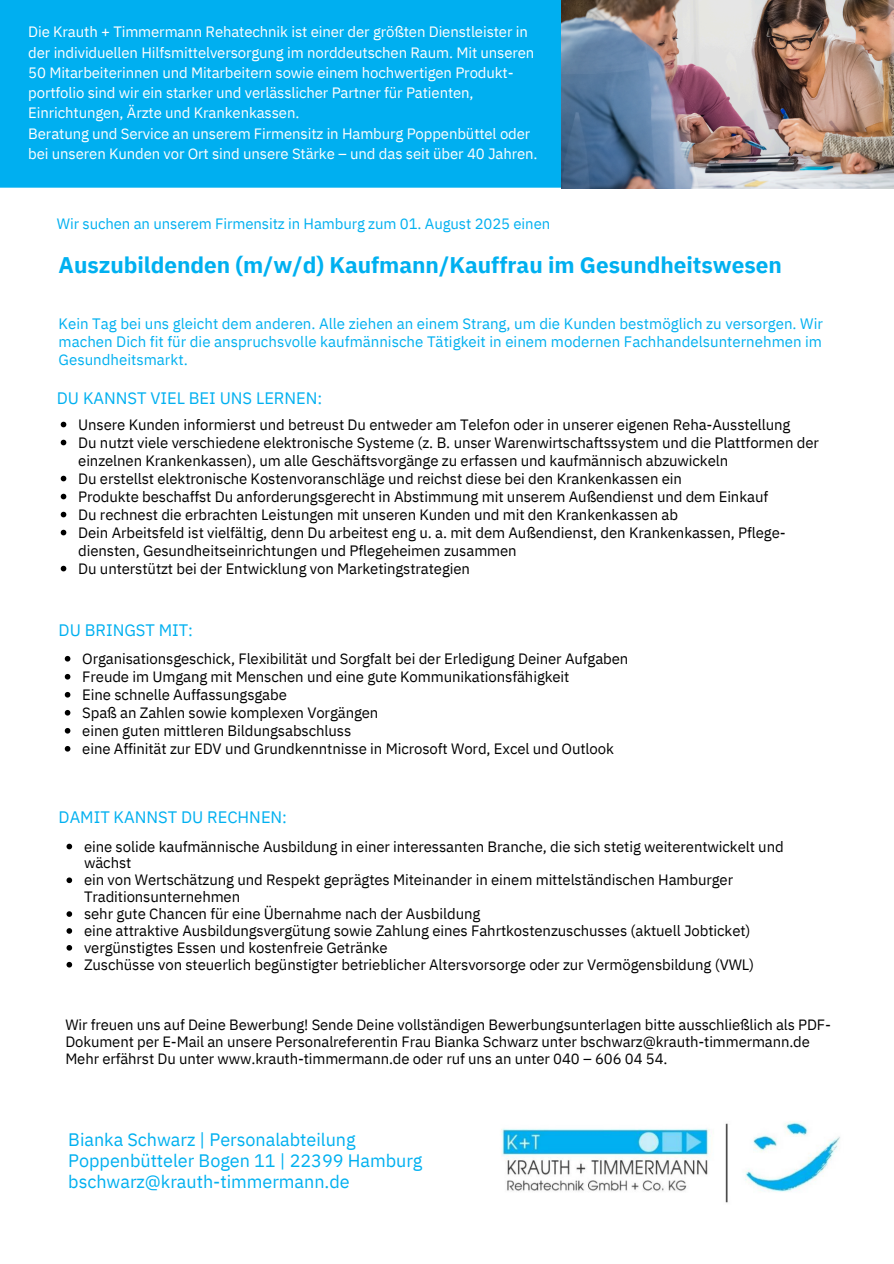
<style>
.page{position:relative;width:894px;height:1264px;background:#fff}
.page>*{position:absolute;margin:0;border:0;box-sizing:border-box;transform-origin:0 0}
.t1{font:700 22.5px "IBM Plex Sans";color:#00b0f0}
.t2{font:18px/21.3px "IBM Plex Sans";color:#00b0f0}
.t3{font:16.5px "IBM Plex Sans";color:#00b0f0}
.t4{font:15px/18px "IBM Plex Sans";letter-spacing:-.01em;color:#000}
.t5{font:15px/20.2px "IBM Plex Sans";letter-spacing:-.01em;color:#fff}
.t6{font:15px/18px "IBM Plex Sans";letter-spacing:-.005em;color:#00b0f0;text-align:justify}
.t7{font:14.85px "IBM Plex Sans";letter-spacing:-.01em;color:#000}
</style>
<div class="page">
<div style="left:0;top:0;width:561px;height:187px;background:#00aff0"></div>
<img style="left:501px;top:1121px;width:339px;height:82px">
<img style="left:561px;top:0;width:332px;height:188px">
<svg style="left:61px;top:422px;width:5px;height:5px"></svg>
<svg style="left:61px;top:440px;width:5px;height:5px"></svg>
<svg style="left:61px;top:476px;width:5px;height:5px"></svg>
<svg style="left:61px;top:494px;width:5px;height:5px"></svg>
<svg style="left:61px;top:512px;width:5px;height:5px"></svg>
<svg style="left:61px;top:530px;width:5px;height:5px"></svg>
<svg style="left:61px;top:566px;width:5px;height:5px"></svg>
<svg style="left:66px;top:843px;width:6px;height:6px"></svg>
<svg style="left:66px;top:877px;width:6px;height:6px"></svg>
<svg style="left:66px;top:911px;width:6px;height:5px"></svg>
<svg style="left:66px;top:928px;width:6px;height:5px"></svg>
<svg style="left:66px;top:945px;width:6px;height:5px"></svg>
<svg style="left:66px;top:961px;width:6px;height:6px"></svg>
<svg style="left:65px;top:656px;width:5px;height:5px"></svg>
<svg style="left:65px;top:674px;width:5px;height:5px"></svg>
<svg style="left:65px;top:692px;width:5px;height:5px"></svg>
<svg style="left:65px;top:710px;width:5px;height:5px"></svg>
<svg style="left:65px;top:728px;width:5px;height:5px"></svg>
<svg style="left:65px;top:746px;width:5px;height:5px"></svg>
<p class="t5" style="left:28px;top:22px;width:507px">Die Krauth + Timmermann Rehatechnik ist einer der größten Dienstleister in der individuellen Hilfsmittelversorgung im norddeutschen Raum. Mit unseren 50 Mitarbeiterinnen und Mitarbeitern sowie einem hochwertigen Produkt&shy;portfolio sind wir ein starker und verlässlicher Partner für Patienten, Einrichtungen, Ärzte und Krankenkassen.</p>
<p class="t5" style="left:28px;top:123px;width:511px">Beratung und Service an unserem Firmensitz in Hamburg Poppenbüttel oder bei unseren Kunden vor Ort sind unsere Stärke – und das seit über 40 Jahren.</p>
<p class="t6" style="left:57px;top:214px;width:494px">Wir suchen an unserem Firmensitz in Hamburg zum 01. August 2025 einen</p>
<p class="t1" style="left:59px;top:250px;width:724px">Auszubildenden (m/w/d) Kaufmann/Kauffrau im Gesundheitswesen</p>
<p class="t6" style="left:59px;top:314px;width:765px">Kein Tag bei uns gleicht dem anderen. Alle ziehen an einem Strang, um die Kunden bestmöglich zu versorgen. Wir machen Dich fit für die anspruchsvolle kaufmännische Tätigkeit in einem modernen Fachhandelsunternehmen im Gesundheitsmarkt.</p>
<p class="t3" style="left:57px;top:386px;width:267px">DU KANNST VIEL BEI UNS LERNEN:</p>
<p class="t4" style="left:78px;top:415px;width:713px">Unsere Kunden informierst und betreust Du entweder am Telefon oder in unserer eigenen Reha-Ausstellung</p>
<h2 class="t4" style="left:78px;top:433px;width:742px">Du nutzt viele verschiedene elektronische Systeme (z. B. unser Warenwirtschaftssystem und die Plattformen der einzelnen Krankenkassen), um alle Geschäftsvorgänge zu erfassen und kaufmännisch abzuwickeln</h2>
<p class="t4" style="left:78px;top:469px;width:605px">Du erstellst elektronische Kostenvoranschläge und reichst diese bei den Krankenkassen ein</p>
<p class="t4" style="left:78px;top:487px;width:691px">Produkte beschaffst Du anforderungsgerecht in Abstimmung mit unserem Außendienst und dem Einkauf</p>
<p class="t4" style="left:78px;top:505px;width:601px">Du rechnest die erbrachten Leistungen mit unseren Kunden und mit den Krankenkassen ab</p>
<p class="t4" style="left:78px;top:523px;width:708px">Dein Arbeitsfeld ist vielfältig, denn Du arbeitest eng u. a. mit dem Außendienst, den Krankenkassen, Pflege&shy;diensten, Gesundheitseinrichtungen und Pflegeheimen zusammen</p>
<p class="t4" style="left:78px;top:559px;width:393px">Du unterstützt bei der Entwicklung von Marketingstrategien</p>
<p class="t3" style="left:59px;top:618px;width:136px">DU BRINGST MIT:</p>
<p class="t4" style="left:82px;top:649px;width:547px">Organisationsgeschick, Flexibilität und Sorgfalt bei der Erledigung Deiner Aufgaben</p>
<p class="t4" style="left:82px;top:667px;width:488px">Freude im Umgang mit Menschen und eine gute Kommunikationsfähigkeit</p>
<p class="t4" style="left:82px;top:685px;width:206px">Eine schnelle Auffassungsgabe</p>
<p class="t4" style="left:82px;top:703px;width:297px">Spaß an Zahlen sowie komplexen Vorgängen</p>
<p class="t4" style="left:82px;top:721px;width:270px">einen guten mittleren Bildungsabschluss</p>
<p class="t4" style="left:82px;top:739px;width:533px">eine Affinität zur EDV und Grundkenntnisse in Microsoft Word, Excel und Outlook</p>
<p class="t3" style="left:59px;top:805px;width:230px">DAMIT KANNST DU RECHNEN:</p>
<p class="t4" style="left:84px;top:837px;width:701px;line-height:16.8px">eine solide kaufmännische Ausbildung in einer interessanten Branche, die sich stetig weiterentwickelt und wächst</p>
<h2 class="t4" style="left:84px;top:871px;width:650px;line-height:16.8px">ein von Wertschätzung und Respekt geprägtes Miteinander in einem mittelständischen Hamburger<br>Traditionsunternehmen</h2>
<p class="t4" style="left:84px;top:904px;width:397px">sehr gute Chancen für eine Übernahme nach der Ausbildung</p>
<p class="t4" style="left:84px;top:921px;width:667px">eine attraktive Ausbildungsvergütung sowie Zahlung eines Fahrtkostenzuschusses (aktuell Jobticket)</p>
<p class="t4" style="left:84px;top:938px;width:305px">vergünstigtes Essen und kostenfreie Getränke</p>
<p class="t4" style="left:84px;top:955px;width:671px">Zuschüsse von steuerlich begünstigter betrieblicher Altersvorsorge oder zur Vermögensbildung (VWL)</p>
<p class="t7" style="left:65px;top:1014px;width:767px">Wir freuen uns auf Deine Bewerbung! Sende Deine vollständigen Bewerbungsunterlagen bitte ausschließlich als PDF-</p>
<p class="t7" style="left:65px;top:1031px;width:745px">Dokument per E-Mail an unsere Personalreferentin Frau Bianka Schwarz unter bschwarz@krauth-timmermann.de</p>
<h1 class="t7" style="left:65px;top:1048px;width:603px">Mehr erfährst Du unter www.krauth-timmermann.de oder ruf uns an unter 040 – 606 04 54.</h1>
<h2 class="t2" style="left:68px;top:1128px;width:355px">Bianka Schwarz | Personalabteilung<br>Poppenbütteler Bogen 11 | 22399 Hamburg bschwarz@krauth-timmermann.de</h2>
</div>
